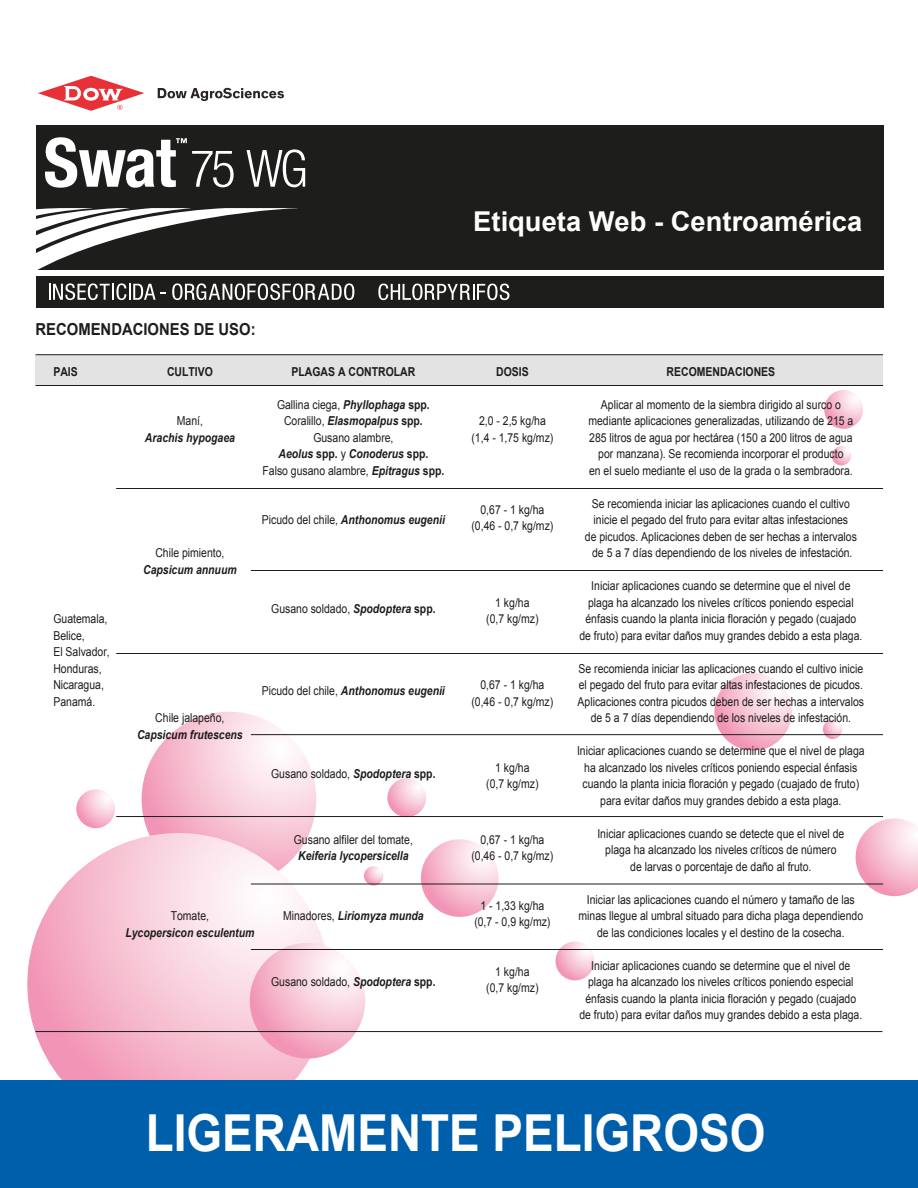
<style>
.page{position:relative;width:918px;height:1188px;background:#fff}
.page>*{position:absolute;margin:0;border:0;box-sizing:border-box;transform-origin:0 0}
.t1{font:700 51px "Arial";color:#fff;scale:.9 1}
.t2{font:700 27.3px "Arial";color:#fff}
.t3{font:700 16.5px "Arial";color:#1d1d1b;scale:.9 1}
.t4{font:12.3px/16.5px "Arial";color:#1d1d1b;text-align:center;scale:.85 1}
.t5{font:italic 700 12.3px "Arial";color:#1d1d1b;scale:.85 1}
.t6{font:700 12.3px "Arial";color:#1d1d1b;scale:.85 1}
.s1{font-weight:700;font-style:italic}
.s2{font-weight:700}
.s3{font-weight:400;font-style:normal}
.s4{font-style:normal}
</style>
<div class="page">
<div style="left:35px;top:355px;width:848px;height:31px;background:#e3e3e3"></div>
<svg style="left:142px;top:712px;width:174px;height:174px;background:#f7cbd9"></svg>
<svg style="left:27px;top:833px;width:303px;height:302px;background:#f6c6d6"></svg>
<svg style="left:250px;top:943px;width:115px;height:116px;background:#f7c3d4"></svg>
<svg style="left:421px;top:839px;width:78px;height:78px;background:#f5c3d4"></svg>
<svg style="left:714px;top:673px;width:78px;height:78px;background:#f6c4d5"></svg>
<svg style="left:856px;top:818px;width:62px;height:78px"></svg>
<svg style="left:387px;top:778px;width:39px;height:39px"></svg>
<svg style="left:556px;top:942px;width:38px;height:38px"></svg>
<svg style="left:76px;top:789px;width:39px;height:39px"></svg>
<svg style="left:824px;top:390px;width:39px;height:39px"></svg>
<svg style="left:832px;top:446px;width:19px;height:19px"></svg>
<svg style="left:823px;top:720px;width:19px;height:19px"></svg>
<svg style="left:364px;top:866px;width:19px;height:20px"></svg>
<hr style="left:36px;top:354px;width:847px;height:1px;background:#1d1d1b">
<hr style="left:36px;top:385px;width:847px;height:1px;background:#1d1d1b">
<hr style="left:116px;top:488px;width:767px;height:1px;background:#1d1d1b">
<hr style="left:251px;top:570px;width:632px;height:1px;background:#1d1d1b">
<hr style="left:251px;top:734px;width:632px;height:1px;background:#1d1d1b">
<hr style="left:251px;top:884px;width:632px;height:1px;background:#1d1d1b">
<hr style="left:251px;top:949px;width:632px;height:1px;background:#1d1d1b">
<hr style="left:116px;top:653px;width:767px;height:1px;background:#1d1d1b">
<hr style="left:116px;top:816px;width:767px;height:1px;background:#1d1d1b">
<div style="left:0;top:1081px;width:918px;height:107px;background:#005faa"></div>
<hr style="left:35px;top:1031px;width:847px;height:1px;background:#1d1d1b">
<div style="left:37px;top:125px;width:847px;height:182px;background:#1d1d1b"></div>
<div style="left:36px;top:270px;width:852px;height:6px;background:#fff"></div>
<svg style="left:158px;top:88px;width:126px;height:13px"></svg>
<svg style="left:38px;top:76px;width:106px;height:35px"></svg>
<svg style="left:45px;top:137px;width:189px;height:51px"></svg>
<svg style="left:247px;top:149px;width:58px;height:38px"></svg>
<svg style="left:36px;top:208px;width:318px;height:92px"></svg>
<svg style="left:378px;top:284px;width:131px;height:16px"></svg>
<h2 class="t2" style="left:473px;top:203px;width:391px">Etiqueta Web - Centroamérica</h2>
<h3 class="t3" style="left:35px;top:318px;width:246px">RECOMENDACIONES DE USO:</h3>
<p class="t6" style="left:53px;top:363px;width:30px">PAIS</p>
<p class="t6" style="left:167px;top:363px;width:55px">CULTIVO</p>
<p class="t6" style="left:292px;top:363px;width:147px">PLAGAS A CONTROLAR</p>
<p class="t6" style="left:496px;top:363px;width:40px">DOSIS</p>
<p class="t6" style="left:667px;top:363px;width:129px">RECOMENDACIONES</p>
<p class="t4" style="left:277px;top:396px;width:181px">Gallina ciega, <span class="s1">Phyllophaga</span> <span class="s2">spp.</span></p>
<p class="t4" style="left:601px;top:396px;width:284px">Aplicar al momento de la siembra dirigido al surco o</p>
<p class="t4" style="left:177px;top:413px;width:32px">Maní,</p>
<p class="t5" style="left:284px;top:413px;width:165px"><span class="s3">Coralillo,</span> Elasmopalpus <span class="s4">spp.</span></p>
<p class="t4" style="left:479px;top:413px;width:80px">2,0 - 2,5 kg/ha</p>
<p class="t4" style="left:588px;top:413px;width:313px">mediante aplicaciones generalizadas, utilizando de 215 a</p>
<p class="t5" style="left:145px;top:429px;width:107px">Arachis hypogaea</p>
<p class="t4" style="left:313px;top:429px;width:96px">Gusano alambre,</p>
<p class="t4" style="left:471px;top:429px;width:98px">(1,4 - 1,75 kg/mz)</p>
<p class="t4" style="left:589px;top:429px;width:311px">285 litros de agua por hectárea (150 a 200 litros de agua</p>
<p class="t5" style="left:279px;top:446px;width:178px">Aeolus <span class="s4">spp.</span> <span class="s3">y</span> Conoderus <span class="s4">spp.</span></p>
<p class="t4" style="left:598px;top:446px;width:290px">por manzana). Se recomienda incorporar el producto</p>
<p class="t4" style="left:263px;top:462px;width:215px">Falso gusano alambre, <span class="s1">Epitragus</span> <span class="s2">spp.</span></p>
<p class="t4" style="left:589px;top:462px;width:312px">en el suelo mediante el uso de la grada o la sembradora.</p>
<p class="t4" style="left:480px;top:501px;width:77px">0,67 - 1 kg/ha</p>
<p class="t4" style="left:592px;top:495px;width:305px">Se recomienda iniciar las aplicaciones cuando el cultivo</p>
<p class="t4" style="left:471px;top:518px;width:98px">(0,46 - 0,7 kg/mz)</p>
<p class="t4" style="left:585px;top:512px;width:321px">inicie el pegado del fruto para evitar altas infestaciones<br>de picudos. Aplicaciones deben de ser hechas a intervalos</p>
<p class="t5" style="left:262px;top:512px;width:217px"><span class="s3">Picudo del chile,</span> Anthonomus eugenii</p>
<p class="t4" style="left:155px;top:545px;width:83px">Chile pimiento,</p>
<p class="t4" style="left:592px;top:545px;width:308px">de 5 a 7 días dependiendo de los niveles de infestación.</p>
<p class="t5" style="left:143px;top:561px;width:112px">Capsicum annuum</p>
<p class="t4" style="left:591px;top:578px;width:306px">Iniciar aplicaciones cuando se determine que el nivel de</p>
<p class="t4" style="left:271px;top:600px;width:195px">Gusano soldado, <span class="s1">Spodoptera</span> <span class="s2">spp.</span></p>
<p class="t4" style="left:495px;top:594px;width:42px">1 kg/ha</p>
<p class="t4" style="left:588px;top:594px;width:314px">plaga ha alcanzado los niveles críticos poniendo especial</p>
<p class="t4" style="left:53px;top:611px;width:65px">Guatemala,</p>
<p class="t4" style="left:486px;top:611px;width:63px">(0,7 kg/mz)</p>
<p class="t4" style="left:586px;top:611px;width:320px">énfasis cuando la planta inicia floración y pegado (cuajado</p>
<p class="t4" style="left:53px;top:627px;width:38px">Belice,</p>
<p class="t4" style="left:579px;top:627px;width:334px">de fruto) para evitar daños muy grandes debido a esta plaga.</p>
<p class="t4" style="left:53px;top:644px;width:68px;text-align:left">El Salvador,<br>Honduras,</p>
<p class="t4" style="left:579px;top:660px;width:336px">Se recomienda iniciar las aplicaciones cuando el cultivo inicie</p>
<p class="t4" style="left:480px;top:677px;width:77px">0,67 - 1 kg/ha</p>
<p class="t4" style="left:579px;top:677px;width:336px">el pegado del fruto para evitar altas infestaciones de picudos.</p>
<p class="t4" style="left:53px;top:677px;width:61px">Nicaragua,</p>
<p class="t5" style="left:262px;top:683px;width:217px"><span class="s3">Picudo del chile,</span> Anthonomus eugenii</p>
<p class="t4" style="left:53px;top:693px;width:51px">Panamá.</p>
<p class="t4" style="left:471px;top:693px;width:98px">(0,46 - 0,7 kg/mz)</p>
<p class="t4" style="left:578px;top:693px;width:339px">Aplicaciones contra picudos deben de ser hechas a intervalos</p>
<p class="t4" style="left:155px;top:710px;width:83px">Chile jalapeño,</p>
<p class="t4" style="left:591px;top:710px;width:308px">de 5 a 7 días dependiendo de los niveles de infestación.</p>
<p class="t5" style="left:137px;top:726px;width:126px">Capsicum frutescens</p>
<p class="t4" style="left:577px;top:743px;width:340px">Iniciar aplicaciones cuando se determine que el nivel de plaga</p>
<p class="t4" style="left:271px;top:765px;width:195px">Gusano soldado, <span class="s1">Spodoptera</span> <span class="s2">spp.</span></p>
<p class="t4" style="left:495px;top:759px;width:42px">1 kg/ha</p>
<p class="t4" style="left:584px;top:759px;width:323px">ha alcanzado los niveles críticos poniendo especial énfasis</p>
<p class="t4" style="left:486px;top:776px;width:63px">(0,7 kg/mz)</p>
<p class="t4" style="left:583px;top:776px;width:327px">cuando la planta inicia floración y pegado (cuajado de fruto) para evitar daños muy grandes debido a esta plaga.</p>
<p class="t4" style="left:597px;top:825px;width:292px">Iniciar aplicaciones cuando se detecte que el nivel de</p>
<p class="t4" style="left:294px;top:831px;width:142px">Gusano alfiler del tomate,</p>
<p class="t4" style="left:480px;top:831px;width:77px">0,67 - 1 kg/ha</p>
<p class="t5" style="left:298px;top:848px;width:131px">Keiferia lycopersicella</p>
<p class="t4" style="left:471px;top:848px;width:98px">(0,46 - 0,7 kg/mz)</p>
<p class="t4" style="left:605px;top:842px;width:274px">plaga ha alcanzado los niveles críticos de número de larvas o porcentaje de daño al fruto.</p>
<p class="t4" style="left:480px;top:897px;width:77px">1 - 1,33 kg/ha</p>
<p class="t4" style="left:587px;top:891px;width:317px">Iniciar las aplicaciones cuando el número y tamaño de las</p>
<p class="t4" style="left:171px;top:908px;width:47px">Tomate,</p>
<p class="t5" style="left:283px;top:908px;width:167px"><span class="s3">Minadores,</span> Liriomyza munda</p>
<p class="t4" style="left:578px;top:908px;width:337px">minas llegue al umbral situado para dicha plaga dependiendo</p>
<p class="t4" style="left:474px;top:914px;width:91px">(0,7 - 0,9 kg/mz)</p>
<p class="t5" style="left:125px;top:924px;width:153px">Lycopersicon esculentum</p>
<p class="t4" style="left:597px;top:924px;width:293px">de las condiciones locales y el destino de la cosecha.</p>
<p class="t4" style="left:495px;top:963px;width:42px">1 kg/ha</p>
<p class="t4" style="left:591px;top:957px;width:306px">Iniciar aplicaciones cuando se determine que el nivel de</p>
<p class="t4" style="left:271px;top:974px;width:195px">Gusano soldado, <span class="s1">Spodoptera</span> <span class="s2">spp.</span></p>
<p class="t4" style="left:486px;top:980px;width:63px">(0,7 kg/mz)</p>
<p class="t4" style="left:579px;top:974px;width:334px">plaga ha alcanzado los niveles críticos poniendo especial énfasis cuando la planta inicia floración y pegado (cuajado de fruto) para evitar daños muy grandes debido a esta plaga.</p>
<h1 class="t1" style="left:146px;top:1099px;width:690px">LIGERAMENTE PELIGROSO</h1>
</div>
